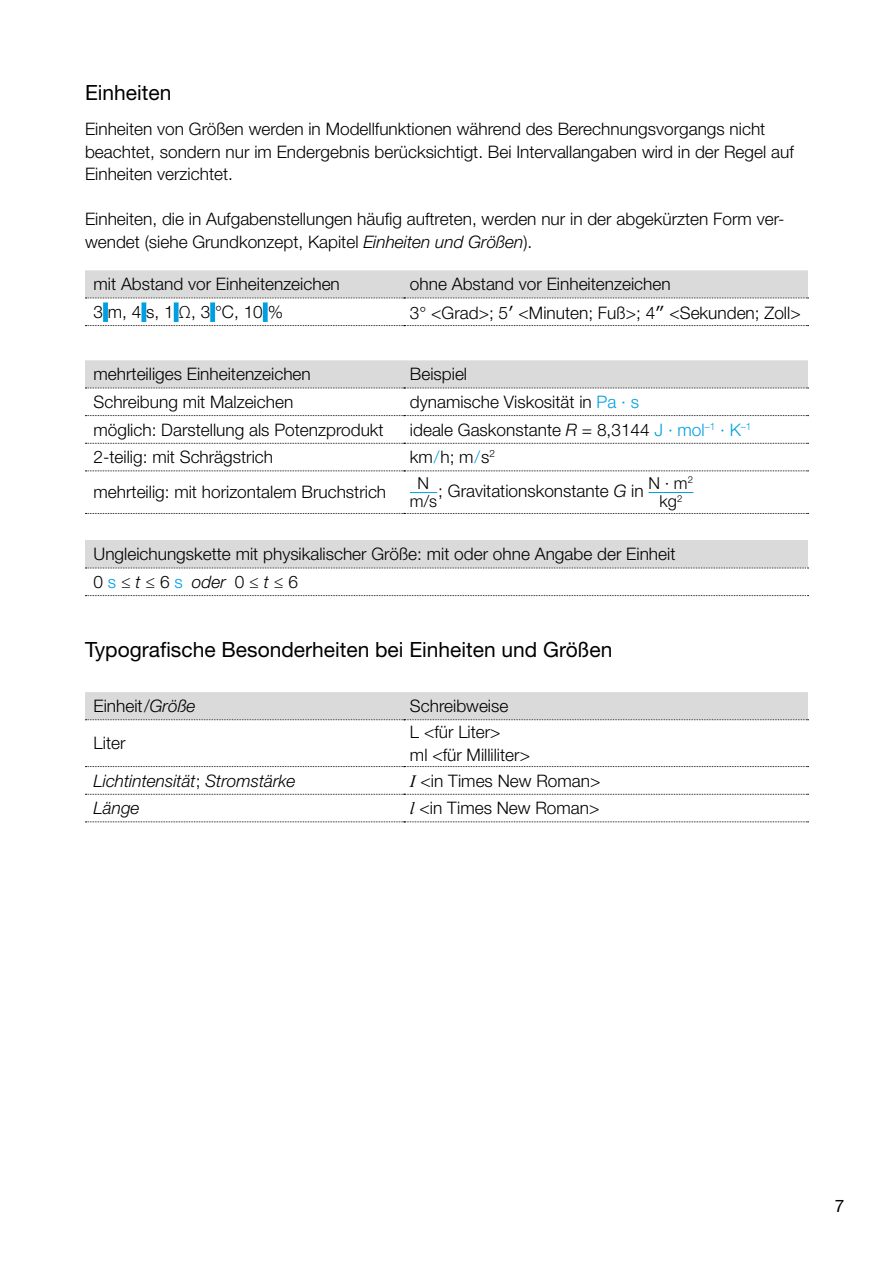
<style>
.page{position:relative;width:893px;height:1263px;background:#fff}
.page>*{position:absolute;margin:0;border:0;box-sizing:border-box;transform-origin:0 0}
.t1{font:21px "Helvetica Neue LT Std";color:#000}
.t2{font:300 17.25px/22.5px "Helvetica Neue LT Std";color:#000}
.t3{font:italic 300 17.25px "Helvetica Neue LT Std";color:#000}
.t4{font:17.25px "Helvetica Neue LT Std";color:#000}
.t5{font:300 16.5px/18.8px "Helvetica Neue LT Std";color:#000;text-align:center}
.s1{font-style:italic}
.s2{font-family:"Lucida Sans Unicode";font-weight:400}
.s3{color:#009fe3}
.s4{font-style:normal}
.s5{font-family:"Times New Roman";font-weight:400;font-style:italic}
</style>
<div class="page">
<svg style="left:85px;top:270px;width:723px;height:29px;background:#d8d8d8"></svg>
<svg style="left:85px;top:325px;width:723px;height:1px"></svg>
<div style="left:103px;top:302px;width:5px;height:20px;background:#009fe3"></div>
<div style="left:141px;top:302px;width:5px;height:20px;background:#009fe3"></div>
<div style="left:174px;top:302px;width:5px;height:20px;background:#009fe3"></div>
<div style="left:210px;top:302px;width:5px;height:20px;background:#009fe3"></div>
<div style="left:263px;top:302px;width:5px;height:20px;background:#009fe3"></div>
<svg style="left:85px;top:360px;width:723px;height:29px;background:#d8d8d8"></svg>
<svg style="left:85px;top:415px;width:723px;height:1px"></svg>
<svg style="left:85px;top:443px;width:723px;height:1px"></svg>
<svg style="left:85px;top:470px;width:723px;height:1px"></svg>
<svg style="left:85px;top:513px;width:723px;height:1px"></svg>
<svg style="left:410px;top:492px;width:27px;height:1px"></svg>
<hr style="left:648px;top:492px;width:45px;height:1px;background:#009fe3">
<div style="left:85px;top:540px;width:723px;height:28px;background:#dadada"></div>
<svg style="left:85px;top:568px;width:723px;height:1px"></svg>
<svg style="left:85px;top:595px;width:723px;height:1px"></svg>
<div style="left:85px;top:692px;width:723px;height:28px;background:#dadada"></div>
<svg style="left:85px;top:766px;width:723px;height:1px"></svg>
<svg style="left:85px;top:794px;width:723px;height:1px"></svg>
<svg style="left:85px;top:821px;width:723px;height:1px"></svg>
<p class="t1" style="left:85px;top:80px;width:88px">Einheiten</p>
<p class="t2" style="left:85px;top:118px;width:710px">Einheiten von Größen werden in Modellfunktionen während des Berechnungsvorgangs nicht beachtet, sondern nur im Endergebnis berücksichtigt. Bei Intervallangaben wird in der Regel auf<br>Einheiten verzichtet.</p>
<p class="t2" style="left:85px;top:208px;width:701px">Einheiten, die in Aufgabenstellungen häufig auftreten, werden nur in der abgekürzten Form ver&shy;wendet (siehe Grundkonzept, Kapitel <span class="s1">Einheiten und Größen</span>).</p>
<p class="t2" style="left:94px;top:273px;width:248px">mit Abstand vor Einheitenzeichen</p>
<p class="t2" style="left:410px;top:273px;width:262px">ohne Abstand vor Einheitenzeichen</p>
<p class="t2" style="left:94px;top:300px;width:191px">3 m, 4 s, 1 Ω, 3 °C, 10 %</p>
<p class="t2" style="left:410px;top:301px;width:392px">3° &lt;Grad&gt;; 5<span class="s2">′</span> &lt;Minuten; Fuß&gt;; 4<span class="s2">″</span> &lt;Sekunden; Zoll&gt;</p>
<p class="t2" style="left:94px;top:363px;width:219px">mehrteiliges Einheitenzeichen</p>
<p class="t2" style="left:410px;top:363px;width:59px">Beispiel</p>
<p class="t2" style="left:94px;top:390px;width:201px">Schreibung mit Malzeichen</p>
<p class="t2" style="left:410px;top:390px;width:231px">dynamische Viskosität in <span class="s3">Pa · s</span></p>
<p class="t2" style="left:94px;top:418px;width:292px">möglich: Darstellung als Potenzprodukt</p>
<p class="t2" style="left:410px;top:418px;width:343px">ideale Gaskonstante <span class="s1">R</span> = 8,3144 <span class="s3">J · mol</span><sup>–1</sup> <span class="s3">· K</span><sup>–1</sup></p>
<p class="t2" style="left:94px;top:445px;width:181px">2-teilig: mit Schrägstrich</p>
<p class="t2" style="left:410px;top:445px;width:87px">km<span class="s3">/</span>h; m<span class="s3">/</span>s<sup>2</sup></p>
<p class="t2" style="left:94px;top:481px;width:294px">mehrteilig: mit horizontalem Bruchstrich</p>
<p class="t5" style="left:410px;top:473px;width:29px">N m/s</p>
<p class="t2" style="left:438px;top:479px;width:207px">; Gravitationskonstante <span class="s1">G</span> in</p>
<p class="t5" style="left:648px;top:473px;width:46px">N ∙ m<sup>2 </sup>kg<sup>2</sup></p>
<p class="t2" style="left:94px;top:540px;width:583px;line-height:27.6px">Ungleichungskette mit physikalischer Größe: mit oder ohne Angabe der Einheit<br>0 <span class="s3">s</span> ≤ <span class="s1">t</span> ≤ 6 <span class="s3">s</span> <span class="s1">oder</span> 0 ≤ <span class="s1">t</span> ≤ 6</p>
<p class="t1" style="left:85px;top:637px;width:529px">Typografische Besonderheiten bei Einheiten und Größen</p>
<p class="t2" style="left:94px;top:694px;width:104px">Einheit/<span class="s1">Größe</span></p>
<p class="t2" style="left:410px;top:694px;width:100px">Schreibweise</p>
<p class="t2" style="left:94px;top:732px;width:33px">Liter</p>
<p class="t2" style="left:410px;top:720px;width:122px">L &lt;für Liter&gt;<br>ml &lt;für Milliliter&gt;</p>
<p class="t3" style="left:94px;top:770px;width:203px">Lichtintensität<span class="s4">;</span> Stromstärke</p>
<p class="t2" style="left:410px;top:769px;width:192px"><span class="s5">I</span> &lt;in Times New Roman&gt;</p>
<p class="t3" style="left:94px;top:798px;width:48px">Länge</p>
<p class="t2" style="left:410px;top:796px;width:191px"><span class="s5">l</span> &lt;in Times New Roman&gt;</p>
<p class="t4" style="left:835px;top:1195px;width:11px">7</p>
</div>
